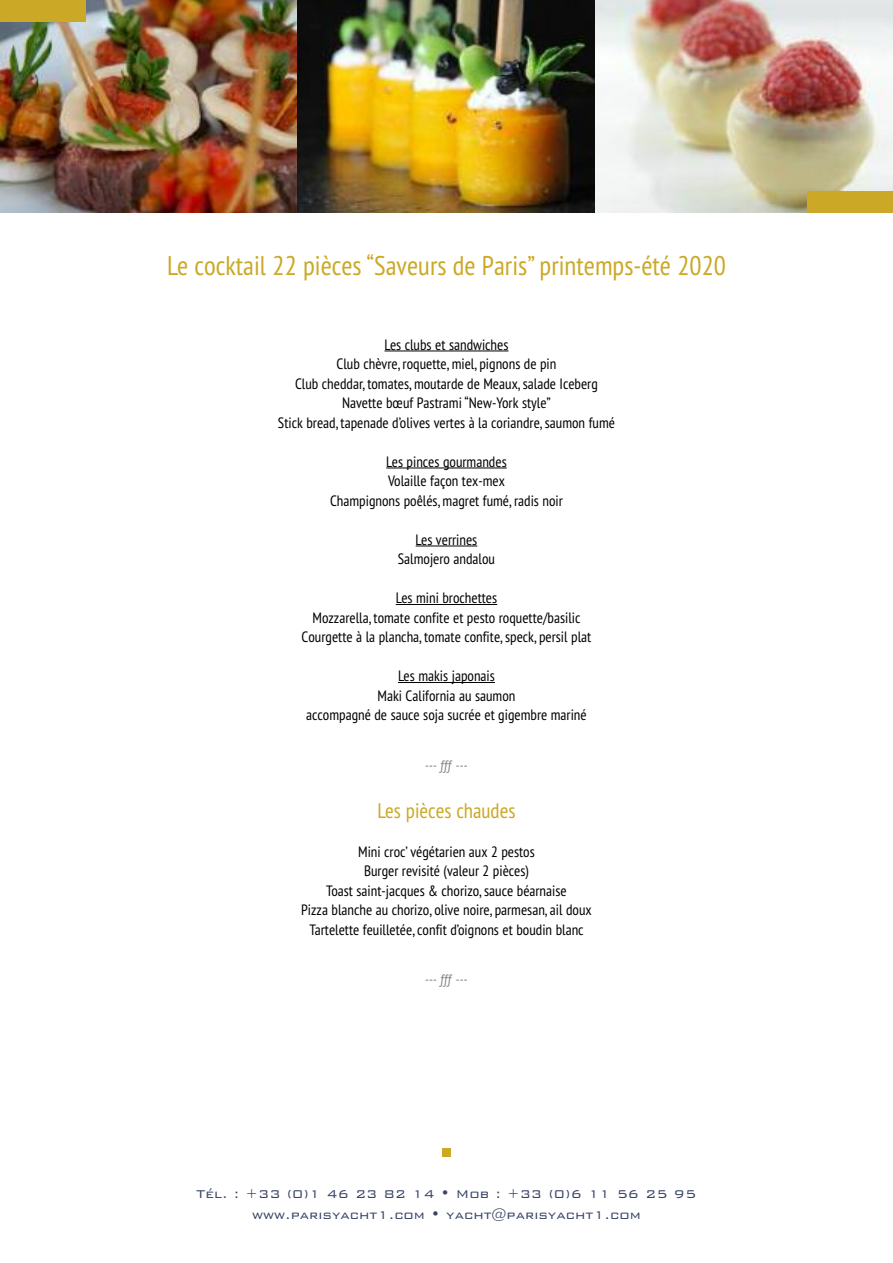
<style>
.page{position:relative;width:893px;height:1263px;background:#fff}
.page>*{position:absolute;margin:0;border:0;box-sizing:border-box;transform-origin:0 0}
.t1{font:condensed 27px "PT Sans";color:#cba826}
.t2{font:condensed 21px "PT Sans";color:#cba826}
.t3{font:condensed 15px/19.5px "PT Sans";color:#000;text-align:center}
.t4{font:300 15px/21px "Bank Gothic";color:#384365;text-align:center}
.t5{font:condensed 13.5px "PT Sans";letter-spacing:-.18em;color:#808080}
</style>
<div class="page">
<img style="left:0;top:0;width:893px;height:213px">
<div style="left:0;top:0;width:85px;height:21px;background:#cba826"></div>
<div style="left:808px;top:191px;width:85px;height:22px;background:#cba826"></div>
<div style="left:442px;top:1148px;width:9px;height:9px;background:#cba826"></div>
<hr style="left:384px;top:351px;width:124px;height:1px;background:#000">
<hr style="left:386px;top:468px;width:121px;height:1px;background:#000">
<hr style="left:416px;top:546px;width:61px;height:1px;background:#000">
<hr style="left:396px;top:604px;width:101px;height:1px;background:#000">
<hr style="left:398px;top:682px;width:97px;height:1px;background:#000">
<h1 class="t1" style="left:167px;top:249px;width:560px">Le cocktail 22 pièces “Saveurs de Paris” printemps-été 2020</h1>
<p class="t3" style="left:278px;top:334px;width:339px">Les clubs et sandwiches<br>Club chèvre, roquette, miel, pignons de pin<br>Club cheddar, tomates, moutarde de Meaux, salade Iceberg Navette bœuf Pastrami “New-York style”<br>Stick bread, tapenade d’olives vertes à la coriandre, saumon fumé</p>
<p class="t3" style="left:330px;top:451px;width:234px">Les pinces gourmandes<br>Volaille façon tex-mex<br>Champignons poêlés, magret fumé, radis noir</p>
<p class="t3" style="left:398px;top:529px;width:99px">Les verrines<br>Salmojero andalou</p>
<p class="t3" style="left:302px;top:588px;width:291px">Les mini brochettes<br>Mozzarella, tomate confite et pesto roquette/basilic<br>Courgette à la plancha, tomate confite, speck, persil plat</p>
<p class="t3" style="left:306px;top:666px;width:282px">Les makis japonais<br>Maki California au saumon<br>accompagné de sauce soja sucrée et gigembre mariné</p>
<p class="t5" style="left:425px;top:756px;width:44px">--- ƒƒƒ ---</p>
<h2 class="t2" style="left:377px;top:797px;width:140px">Les pièces chaudes</h2>
<p class="t3" style="left:301px;top:841px;width:292px">Mini croc’ végétarien aux 2 pestos<br>Burger revisité (valeur 2 pièces)<br>Toast saint-jacques &amp; chorizo, sauce béarnaise<br>Pizza blanche au chorizo, olive noire, parmesan, ail doux Tartelette feuilletée, confit d’oignons et boudin blanc</p>
<p class="t5" style="left:425px;top:971px;width:44px">--- ƒƒƒ ---</p>
<p class="t4" style="left:197px;top:1182px;width:501px">Tél. : +33 (0)1 46 23 82 14 • Mob : +33 (0)6 11 56 25 95 www.parisyacht1.com • yacht@parisyacht1.com</p>
</div>
